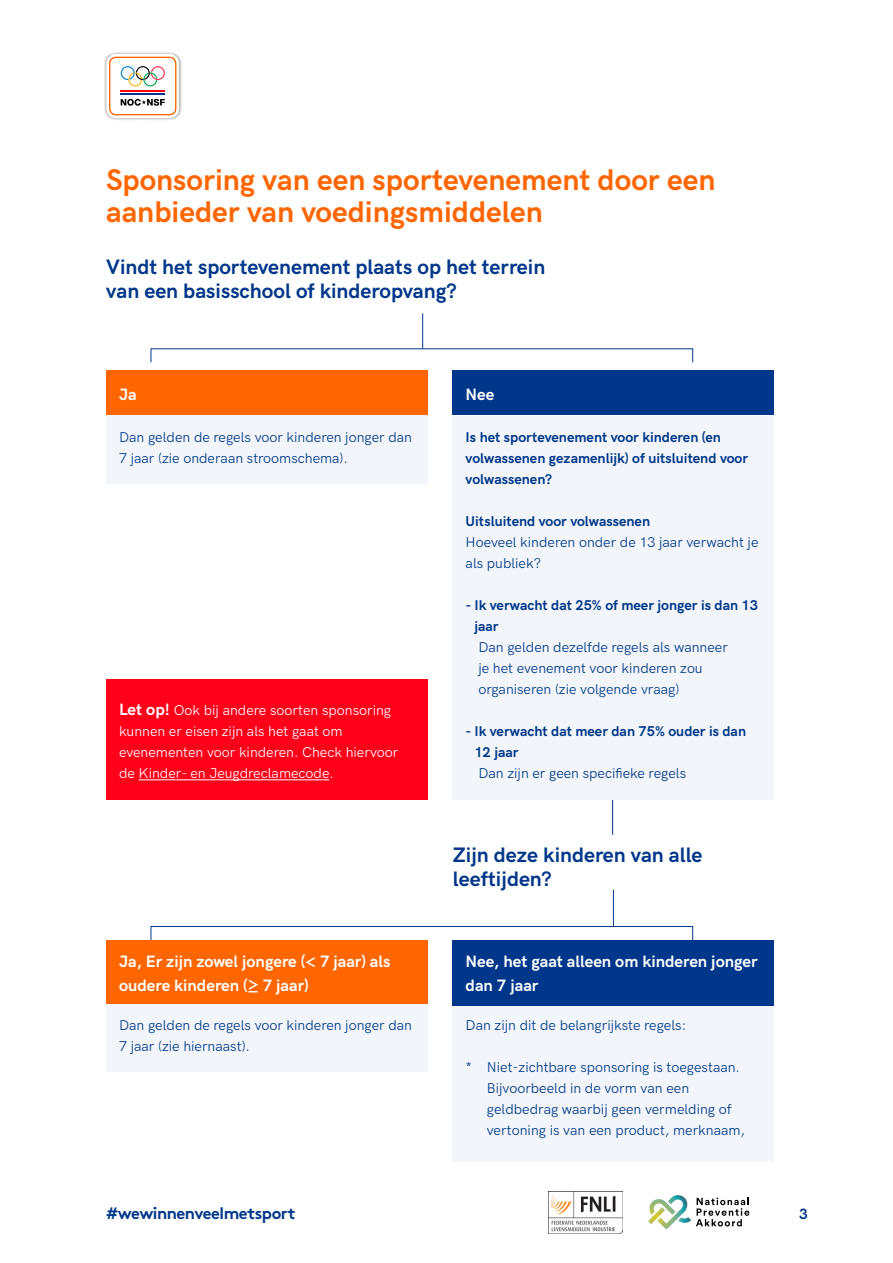
<style>
.page{position:relative;width:893px;height:1263px;background:#fff}
.page>*{position:absolute;margin:0;border:0;box-sizing:border-box;transform-origin:0 0}
.t1{font:700 30px/31.5px "HK Grotesk";color:#f60}
.t2{font:700 21px/24px "HK Grotesk";color:#00378a}
.t3{font:700 16.5px/24px "HK Grotesk";color:#fff}
.t4{font:700 16.5px "Brown";letter-spacing:-.03em;color:#00378a}
.t5{font:700 15px "HK Grotesk";color:#00378a}
.t6{font:14.25px/21px "HK Grotesk";color:#00378a}
.t7{font:700 14.25px/21px "HK Grotesk";color:#00378a}
.t8{font:14.25px/21px "HK Grotesk";color:#fff}
.s1{font-weight:700;font-size:16.5px}
</style>
<div class="page">
<img style="left:104px;top:52px;width:78px;height:68px">
<svg style="left:106px;top:54px;width:73px;height:64px"></svg>
<svg style="left:648px;top:1195px;width:101px;height:34px"></svg>
<img style="left:548px;top:1192px;width:75px;height:41px">
<hr style="left:612px;top:800px;width:1px;height:35px;background:#00378a">
<div style="left:106px;top:413px;width:321px;height:71px;background:#f2f5f9"></div>
<div style="left:106px;top:980px;width:321px;height:92px;background:#f2f5f9"></div>
<div style="left:453px;top:416px;width:321px;height:383px;background:#f2f5f9"></div>
<div style="left:453px;top:1006px;width:321px;height:156px;background:#f2f5f9"></div>
<hr style="left:422px;top:313px;width:1px;height:35px;background:#00378a">
<hr style="left:613px;top:890px;width:1px;height:36px;background:#00378a">
<div style="left:151px;top:926px;width:542px;height:14px;border:1px solid #00378a"></div>
<div style="left:106px;top:371px;width:321px;height:44px;background:#f60"></div>
<div style="left:106px;top:940px;width:321px;height:64px;background:#f60"></div>
<div style="left:453px;top:371px;width:321px;height:44px;background:#00378a"></div>
<div style="left:453px;top:940px;width:321px;height:66px;background:#00378a"></div>
<div style="left:106px;top:679px;width:321px;height:120px;background:#ff001a"></div>
<hr style="left:139px;top:779px;width:190px;height:1px;background:#fff">
<h1 class="t1" style="left:106px;top:162px;width:611px">Sponsoring van een sportevenement door een aanbieder van voedingsmiddelen</h1>
<h2 class="t2" style="left:106px;top:253px;width:440px">Vindt het sportevenement plaats op het terrein van een basisschool of kinderopvang?</h2>
<p class="t3" style="left:119px;top:381px;width:19px">Ja</p>
<p class="t6" style="left:119px;top:426px;width:295px">Dan gelden de regels voor kinderen jonger dan<br>7 jaar (zie onderaan stroomschema).</p>
<p class="t8" style="left:119px;top:699px;width:281px"><span class="s1">Let op!</span> Ook bij andere soorten sponsoring kunnen er eisen zijn als het gaat om evenementen voor kinderen. Check hiervoor de Kinder- en Jeugdreclamecode.</p>
<p class="t3" style="left:119px;top:948px;width:273px">Ja, Er zijn zowel jongere (&lt; 7 jaar) als oudere kinderen (≥ 7 jaar)</p>
<p class="t6" style="left:119px;top:1014px;width:295px">Dan gelden de regels voor kinderen jonger dan<br>7 jaar (zie hiernaast).</p>
<p class="t4" style="left:106px;top:1200px;width:191px">#wewinnenveelmetsport</p>
<p class="t3" style="left:466px;top:381px;width:30px">Nee</p>
<p class="t7" style="left:466px;top:426px;width:284px">Is het sportevenement voor kinderen (en volwassenen gezamenlijk) of uitsluitend voor volwassenen?</p>
<p class="t7" style="left:466px;top:510px;width:186px">Uitsluitend voor volwassenen</p>
<p class="t6" style="left:466px;top:531px;width:294px">Hoeveel kinderen onder de 13 jaar verwacht je als publiek?</p>
<p class="t7" style="left:474px;top:594px;width:285px;text-indent:-9px">- Ik verwacht dat 25% of meer jonger is dan 13 jaar</p>
<p class="t6" style="left:478px;top:636px;width:251px">Dan gelden dezelfde regels als wanneer je het evenement voor kinderen zou organiseren (zie volgende vraag)</p>
<p class="t7" style="left:474px;top:720px;width:273px;text-indent:-9px">- Ik verwacht dat meer dan 75% ouder is dan<br>12 jaar</p>
<p class="t6" style="left:478px;top:762px;width:209px">Dan zijn er geen specifieke regels</p>
<h2 class="t2" style="left:453px;top:841px;width:251px">Zijn deze kinderen van alle leeftijden?</h2>
<p class="t3" style="left:466px;top:948px;width:294px">Nee, het gaat alleen om kinderen jonger dan 7 jaar</p>
<p class="t6" style="left:466px;top:1014px;width:222px">Dan zijn dit de belangrijkste regels:</p>
<p class="t6" style="left:487px;top:1056px;width:260px;text-indent:-21px">* Niet-zichtbare sponsoring is toegestaan.<br>Bijvoorbeeld in de vorm van een geldbedrag waarbij geen vermelding of vertoning is van een product, merknaam,</p>
<p class="t5" style="left:799px;top:1203px;width:10px">3</p>
</div>
